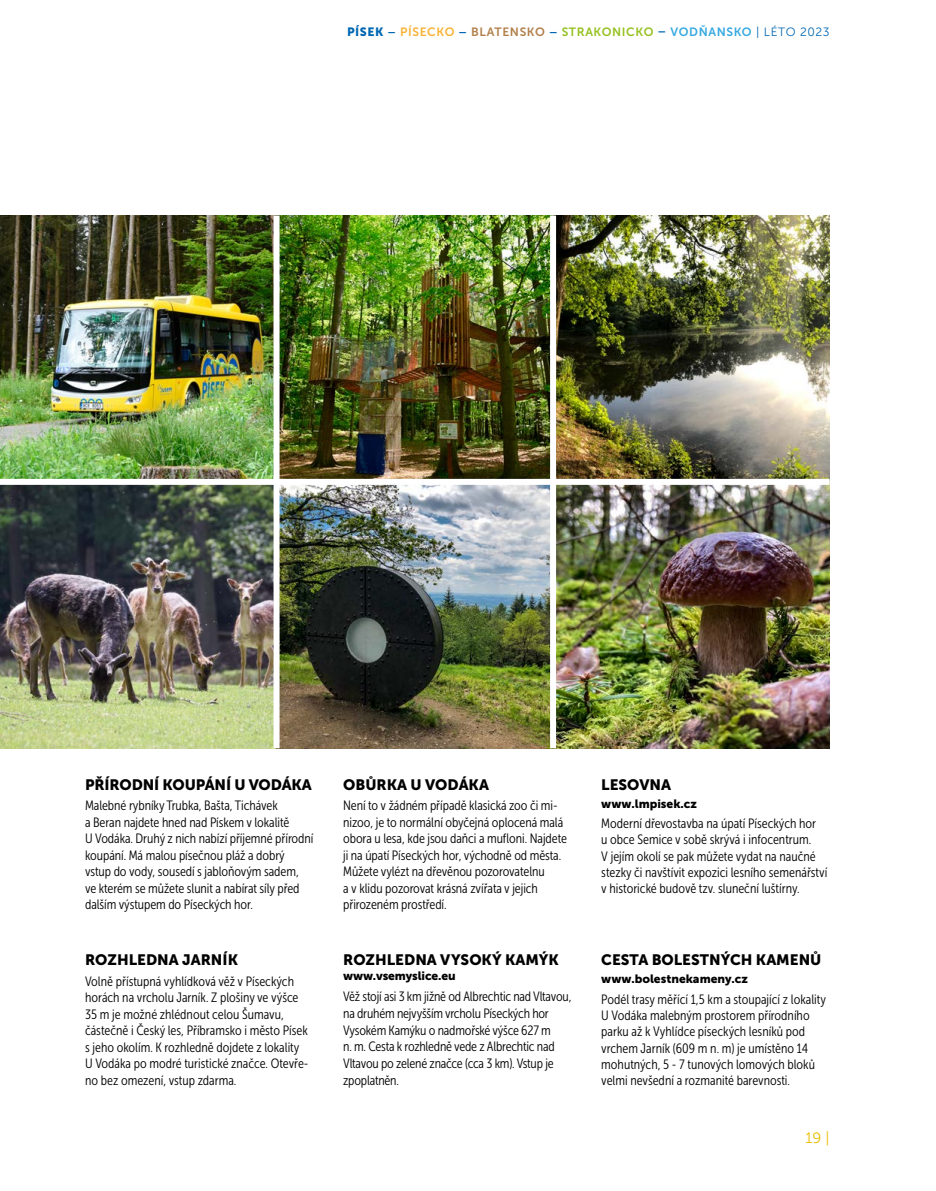
<style>
.page{position:relative;width:936px;height:1191px;background:#fff}
.page>*{position:absolute;margin:0;border:0;box-sizing:border-box;transform-origin:0 0}
.t1{font:15px "Museo Sans 900";color:#000}
.t2{font:15px "Museo Sans 300";color:#ebbc00}
.t3{font:13.5px/16.5px "Museo Sans Cond 300";letter-spacing:-.005em;color:#000}
.t4{font:12px "Museo Sans 700";letter-spacing:.05em;color:#95c11f}
.t5{font:12px "Museo Sans 900";color:#000}
.s1{font-family:"Museo Sans 900";color:#0067b2}
.s2{color:#0067b2}
.s3{color:#f9b234}
.s4{color:#b17f4a}
.s5{color:#36a9e1}
.s6{font-family:"Museo Sans 300";color:#0067b2}
</style>
<div class="page">
<img style="left:0;top:215px;width:829px;height:533px">
<div style="left:0;top:479px;width:829px;height:6px;background:#fff"></div>
<div style="left:273px;top:215px;width:6px;height:533px;background:#fff"></div>
<div style="left:550px;top:215px;width:6px;height:533px;background:#fff"></div>
<p class="t4" style="left:347px;top:26px;width:484px"><span class="s1">PÍSEK</span> <span class="s2">–</span> <span class="s3">PÍSECKO</span> <span class="s2">–</span> <span class="s4">BLATENSKO</span> <span class="s2">–</span> STRAKONICKO <span class="s2">–</span> <span class="s5">VODŇANSKO</span> <span class="s6">| LÉTO 2023</span></p>
<p class="t1" style="left:85px;top:776px;width:228px">PŘÍRODNÍ KOUPÁNÍ U VODÁKA</p>
<p class="t3" style="left:85px;top:797px;width:230px">Malebné rybníky Trubka, Bašta, Tichávek<br>a Beran najdete hned nad Pískem v lokalitě<br>U Vodáka. Druhý z nich nabízí příjemné přírodní koupání. Má malou písečnou pláž a dobrý vstup do vody, sousedí s jabloňovým sadem, ve kterém se můžete slunit a nabírat síly před dalším výstupem do Píseckých hor.</p>
<p class="t1" style="left:85px;top:951px;width:154px">ROZHLEDNA JARNÍK</p>
<p class="t3" style="left:85px;top:973px;width:225px">Volně přístupná vyhlídková věž v Píseckých horách na vrcholu Jarník. Z plošiny ve výšce 35 m je možné zhlédnout celou Šumavu, částečně i Český les, Příbramsko i město Písek s jeho okolím. K rozhledně dojdete z lokality U Vodáka po modré turistické značce. Otevře&shy;no bez omezení, vstup zdarma.</p>
<p class="t1" style="left:343px;top:776px;width:147px">OBŮRKA U VODÁKA</p>
<p class="t3" style="left:343px;top:797px;width:225px">Není to v žádném případě klasická zoo či mi&shy;nizoo, je to normální obyčejná oplocená malá obora u lesa, kde jsou daňci a mufloni. Najdete ji na úpatí Píseckých hor, východně od města.<br>Můžete vylézt na dřevěnou pozorovatelnu<br>a v klidu pozorovat krásná zvířata v jejich přirozeném prostředí.</p>
<p class="t1" style="left:343px;top:951px;width:217px">ROZHLEDNA VYSOKÝ KAMÝK</p>
<p class="t5" style="left:343px;top:969px;width:114px">www.vsemyslice.eu</p>
<p class="t3" style="left:343px;top:988px;width:230px">Věž stojí asi 3 km jižně od Albrechtic nad Vltavou, na druhém nejvyšším vrcholu Píseckých hor Vysokém Kamýku o nadmořské výšce 627 m<br>n. m. Cesta k rozhledně vede z Albrechtic nad Vltavou po zelené značce (cca 3 km). Vstup je zpoplatněn.</p>
<p class="t1" style="left:601px;top:776px;width:71px">LESOVNA</p>
<p class="t5" style="left:601px;top:796px;width:97px">www.lmpisek.cz</p>
<p class="t3" style="left:601px;top:815px;width:227px">Moderní dřevostavba na úpatí Píseckých hor<br>u obce Semice v sobě skrývá i infocentrum.<br>V jejím okolí se pak můžete vydat na naučné stezky či navštívit expozici lesního semenářství v historické budově tzv. sluneční luštírny.</p>
<p class="t1" style="left:601px;top:951px;width:222px">CESTA BOLESTNÝCH KAMENŮ</p>
<p class="t5" style="left:601px;top:972px;width:148px">www.bolestnekameny.cz</p>
<p class="t3" style="left:601px;top:991px;width:226px">Podél trasy měřící 1,5 km a stoupající z lokality U Vodáka malebným prostorem přírodního parku až k Vyhlídce píseckých lesníků pod vrchem Jarník (609 m n. m) je umístěno 14 mohutných, 5 - 7 tunových lomových bloků velmi nevšední a rozmanité barevnosti.</p>
<p class="t2" style="left:805px;top:1130px;width:26px">19 |</p>
</div>
